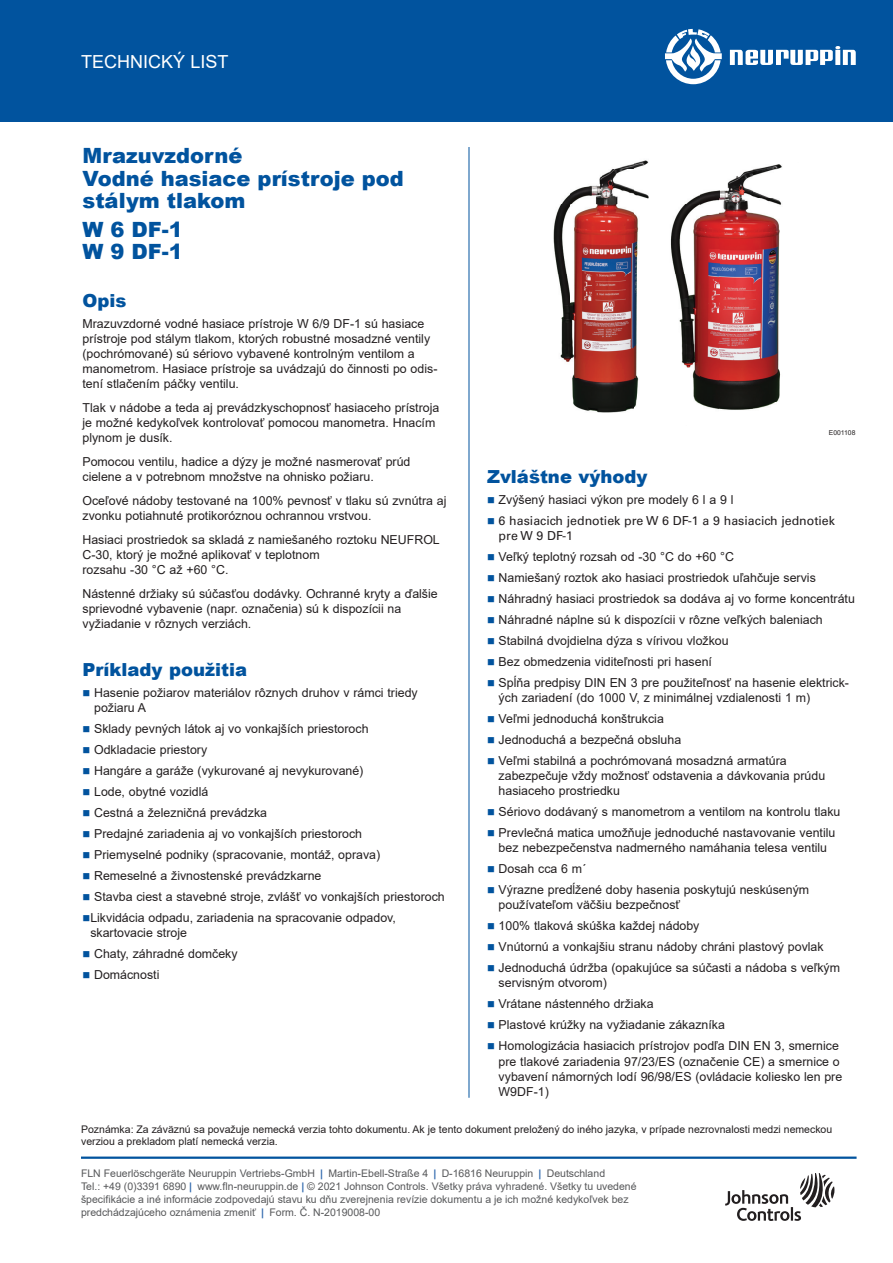
<style>
.page{position:relative;width:893px;height:1263px;background:#fff}
.page>*{position:absolute;margin:0;border:0;box-sizing:border-box;transform-origin:0 0}
._02_Data_Sheet_Heade{font:900 21px/22.5px "Arial";color:#01539e}
._03_12_pt_Blue_Heade{font:900 18px "Arial";color:#01539e}
._01_DATA_SHEET{font:18px "Arial";color:#fff}
._08_Bullet_Text{font:12.3px/15px "Arial";color:#231f20}
._06_Text_8_25{font:12.3px/15px "Arial";color:#231f20}
._05_Text_1st_Graph{font:12.3px/15px "Arial";color:#231f20}
._07_Bullet_Text_1st{font:12.3px/15px "Arial";color:#231f20}
._08_Bullet_Text-2{font:12.3px/15px "Univers LT Std";color:#231f20}
._27_Tagline-Boilerpl{font:10.5px/13.2px "Arial";color:#57585a}
._16_Note_7_pt__type{font:10.5px/12px "Arial";color:#231f20}
._15___of_Art_Drawing{font:6.75px "Arial";color:#231f20}
.s1{color:#01539e}
.s2{font-weight:700;color:#3069ad}
</style>
<div class="page">
<hr style="left:469px;top:147px;width:1px;height:951px;background:#01539e">
<hr style="left:81px;top:1156px;width:775px;height:3px;background:#01539e">
<div style="left:0;top:0;width:893px;height:122px;background:#01539e"></div>
<svg style="left:665px;top:29px;width:57px;height:55px"></svg>
<svg style="left:730px;top:46px;width:126px;height:19px"></svg>
<svg style="left:725px;top:1173px;width:109px;height:48px"></svg>
<img style="left:553px;top:160px;width:229px;height:253px">
<p class="_01_DATA_SHEET" style="left:81px;top:49px;width:149px">TECHNICKÝ LIST</p>
<p class="_02_Data_Sheet_Heade" style="left:82px;top:144px;width:161px">Mrazuvzdorné</p>
<p class="_02_Data_Sheet_Heade" style="left:82px;top:166px;width:323px">Vodné hasiace prístroje pod stálym tlakom</p>
<p class="_02_Data_Sheet_Heade" style="left:82px;top:217px;width:102px">W 6 DF-1</p>
<p class="_02_Data_Sheet_Heade" style="left:82px;top:240px;width:102px">W 9 DF-1</p>
<p class="_03_12_pt_Blue_Heade" style="left:82px;top:287px;width:45px">Opis</p>
<p class="_05_Text_1st_Graph" style="left:82px;top:316px;width:356px">Mrazuvzdorné vodné hasiace prístroje W 6/9 DF-1 sú hasiace prístroje pod stálym tlakom, ktorých robustné mosadzné ventily (pochrómované) sú sériovo vybavené kontrolným ventilom a manometrom. Hasiace prístroje sa uvádzajú do činnosti po odis&shy;tení stlačením páčky ventilu.</p>
<p class="_06_Text_8_25" style="left:82px;top:400px;width:358px">Tlak v nádobe a teda aj prevádzkyschopnosť hasiaceho prístroja je možné kedykoľvek kontrolovať pomocou manometra. Hnacím plynom je dusík.</p>
<p class="_06_Text_8_25" style="left:82px;top:454px;width:329px">Pomocou ventilu, hadice a dýzy je možné nasmerovať prúd cielene a v potrebnom množstve na ohnisko požiaru.</p>
<p class="_06_Text_8_25" style="left:82px;top:493px;width:365px">Oceľové nádoby testované na 100% pevnosť v tlaku sú zvnútra aj zvonku potiahnuté protikoróznou ochrannou vrstvou.</p>
<p class="_06_Text_8_25" style="left:82px;top:532px;width:359px">Hasiaci prostriedok sa skladá z namiešaného roztoku NEUFROL<br>C-30, ktorý je možné aplikovať v teplotnom<br>rozsahu -30 °C až +60 °C.</p>
<p class="_06_Text_8_25" style="left:82px;top:586px;width:357px">Nástenné držiaky sú súčasťou dodávky. Ochranné kryty a ďalšie sprievodné vybavenie (napr. označenia) sú k dispozícii na vyžiadanie v rôznych verziách.</p>
<p class="_03_12_pt_Blue_Heade" style="left:82px;top:656px;width:166px">Príklady použitia</p>
<p class="_07_Bullet_Text_1st" style="left:94px;top:685px;width:325px;text-indent:-12px"><span class="s1">■</span> Hasenie požiarov materiálov rôznych druhov v rámci triedy požiaru A</p>
<p class="_08_Bullet_Text" style="left:82px;top:721px;width:288px"><span class="s1">■</span> Sklady pevných látok aj vo vonkajších priestoroch</p>
<p class="_08_Bullet_Text" style="left:82px;top:742px;width:126px"><span class="s1">■</span> Odkladacie priestory</p>
<p class="_08_Bullet_Text" style="left:82px;top:763px;width:282px"><span class="s1">■</span> Hangáre a garáže (vykurované aj nevykurované)</p>
<p class="_08_Bullet_Text" style="left:82px;top:784px;width:127px"><span class="s1">■</span> Lode, obytné vozidlá</p>
<p class="_08_Bullet_Text" style="left:82px;top:805px;width:186px"><span class="s1">■</span> Cestná a železničná prevádzka</p>
<p class="_08_Bullet_Text" style="left:82px;top:826px;width:281px"><span class="s1">■</span> Predajné zariadenia aj vo vonkajších priestoroch</p>
<p class="_08_Bullet_Text" style="left:82px;top:847px;width:299px"><span class="s1">■</span> Priemyselné podniky (spracovanie, montáž, oprava)</p>
<p class="_08_Bullet_Text" style="left:82px;top:868px;width:240px"><span class="s1">■</span> Remeselné a živnostenské prevádzkarne</p>
<p class="_08_Bullet_Text" style="left:82px;top:889px;width:364px"><span class="s1">■</span> Stavba ciest a stavebné stroje, zvlášť vo vonkajších priestoroch</p>
<p class="_08_Bullet_Text" style="left:90px;top:910px;width:307px;text-indent:-8px"><span class="s1">■</span>Likvidácia odpadu, zariadenia na spracovanie odpadov, skartovacie stroje</p>
<p class="_08_Bullet_Text" style="left:82px;top:946px;width:157px"><span class="s1">■</span> Chaty, záhradné domčeky</p>
<p class="_08_Bullet_Text" style="left:82px;top:967px;width:78px"><span class="s1">■</span> Domácnosti</p>
<p class="_15___of_Art_Drawing" style="left:829px;top:428px;width:28px">E001108</p>
<p class="_03_12_pt_Blue_Heade" style="left:487px;top:464px;width:162px">Zvláštne výhody</p>
<p class="_07_Bullet_Text_1st" style="left:487px;top:492px;width:248px"><span class="s1">■</span> Zvýšený hasiaci výkon pre modely 6 l a 9 l</p>
<p class="_08_Bullet_Text-2" style="left:499px;top:514px;width:338px;text-indent:-12px"><span class="s1">■</span> 6 hasiacich jednotiek pre W 6 DF-1 a 9 hasiacich jednotiek pre W 9 DF-1</p>
<p class="_08_Bullet_Text" style="left:487px;top:549px;width:248px"><span class="s1">■</span> Veľký teplotný rozsah od -30 °C do +60 °C</p>
<p class="_08_Bullet_Text" style="left:487px;top:570px;width:330px"><span class="s1">■</span> Namiešaný roztok ako hasiaci prostriedok uľahčuje servis</p>
<p class="_08_Bullet_Text" style="left:487px;top:591px;width:369px"><span class="s1">■</span> Náhradný hasiaci prostriedok sa dodáva aj vo forme koncentrátu</p>
<p class="_08_Bullet_Text" style="left:487px;top:612px;width:337px"><span class="s1">■</span> Náhradné náplne sú k dispozícii v rôzne veľkých baleniach</p>
<p class="_08_Bullet_Text" style="left:487px;top:633px;width:243px"><span class="s1">■</span> Stabilná dvojdielna dýza s vírivou vložkou</p>
<p class="_08_Bullet_Text" style="left:487px;top:654px;width:227px"><span class="s1">■</span> Bez obmedzenia viditeľnosti pri hasení</p>
<p class="_08_Bullet_Text" style="left:499px;top:675px;width:352px;text-indent:-12px"><span class="s1">■</span> Spĺňa predpisy DIN EN 3 pre použiteľnosť na hasenie elektrick&shy;ých zariadení (do 1000 V, z minimálnej vzdialenosti 1 m)</p>
<p class="_08_Bullet_Text" style="left:487px;top:711px;width:178px"><span class="s1">■</span> Veľmi jednoduchá konštrukcia</p>
<p class="_08_Bullet_Text" style="left:487px;top:732px;width:196px"><span class="s1">■</span> Jednoduchá a bezpečná obsluha</p>
<p class="_08_Bullet_Text" style="left:499px;top:753px;width:328px;text-indent:-12px"><span class="s1">■</span> Veľmi stabilná a pochrómovaná mosadzná armatúra zabezpečuje vždy možnosť odstavenia a dávkovania prúdu hasiaceho prostriedku</p>
<p class="_08_Bullet_Text" style="left:487px;top:804px;width:355px"><span class="s1">■</span> Sériovo dodávaný s manometrom a ventilom na kontrolu tlaku</p>
<p class="_08_Bullet_Text" style="left:487px;top:825px;width:350px;text-align:center"><span class="s1">■</span> Prevlečná matica umožňuje jednoduché nastavovanie ventilu bez nebezpečenstva nadmerného namáhania telesa ventilu</p>
<p class="_08_Bullet_Text" style="left:487px;top:861px;width:101px"><span class="s1">■</span> Dosah cca 6 m´</p>
<p class="_08_Bullet_Text" style="left:499px;top:882px;width:312px;text-indent:-12px"><span class="s1">■</span> Výrazne predĺžené doby hasenia poskytujú neskúseným používateľom väčšiu bezpečnosť</p>
<p class="_08_Bullet_Text" style="left:487px;top:918px;width:214px"><span class="s1">■</span> 100% tlaková skúška každej nádoby</p>
<p class="_08_Bullet_Text" style="left:487px;top:939px;width:338px"><span class="s1">■</span> Vnútornú a vonkajšiu stranu nádoby chráni plastový povlak</p>
<p class="_08_Bullet_Text" style="left:499px;top:960px;width:343px;text-indent:-12px"><span class="s1">■</span> Jednoduchá údržba (opakujúce sa súčasti a nádoba s veľkým servisným otvorom)</p>
<p class="_08_Bullet_Text" style="left:487px;top:996px;width:168px"><span class="s1">■</span> Vrátane nástenného držiaka</p>
<p class="_08_Bullet_Text" style="left:487px;top:1017px;width:239px"><span class="s1">■</span> Plastové krúžky na vyžiadanie zákazníka</p>
<p class="_08_Bullet_Text" style="left:499px;top:1038px;width:345px;text-indent:-12px"><span class="s1">■</span> Homologizácia hasiacich prístrojov podľa DIN EN 3, smernice pre tlakové zariadenia 97/23/ES (označenie CE) a smernice o vybavení námorných lodí 96/98/ES (ovládacie koliesko len pre W9DF-1)</p>
<p class="_16_Note_7_pt__type" style="left:81px;top:1123px;width:753px">Poznámka: Za záväznú sa považuje nemecká verzia tohto dokumentu. Ak je tento dokument preložený do iného jazyka, v prípade nezrovnalosti medzi nemeckou verziou a prekladom platí nemecká verzia.</p>
<p class="_27_Tagline-Boilerpl" style="left:81px;top:1166px;width:557px">FLN Feuerlöschgeräte Neuruppin Vertriebs-GmbH <span class="s2">|</span> Martin-Ebell-Straße 4 <span class="s2">|</span> D-16816 Neuruppin <span class="s2">|</span> Deutschland<br>Tel.: +49 (0)3391 6890 <span class="s2">|</span> www.fln-neuruppin.de <span class="s2">|</span> © 2021 Johnson Controls. Všetky práva vyhradené. Všetky tu uvedené špecifikácie a iné informácie zodpovedajú stavu ku dňu zverejnenia revízie dokumentu a je ich možné kedykoľvek bez predchádzajúceho oznámenia zmeniť <span class="s2">|</span> Form. Č. N-2019008-00</p>
</div>
